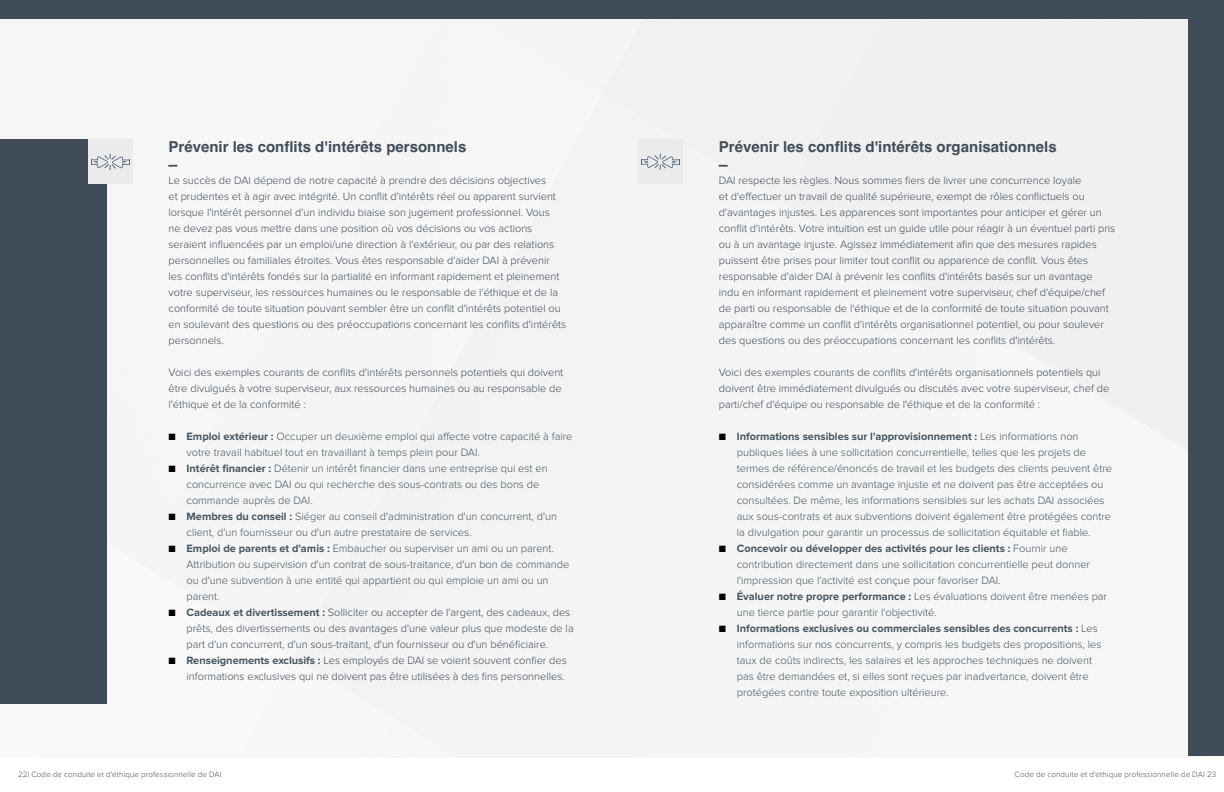
<style>
.page{position:relative;width:1224px;height:792px;background:#fff}
.page>*{position:absolute;margin:0;border:0;box-sizing:border-box;transform-origin:0 0}
.t1{font:700 15px "Helvetica";color:#404d59}
.t2{font:300 11px/16px "Proxima Nova";color:#404d59}
.t3{font:300 11px/16px "Proxima Nova";color:#455560}
.t4{font:700 9px "Arial";color:#404d59}
.t5{font:300 8px "Proxima Nova";letter-spacing:.015em;color:#455560}
.s1{color:#000}
.s2{font-weight:700}
.s3{font-weight:700;color:#455560}
</style>
<div class="page">
<div style="left:0;top:20px;width:1188px;height:738px;background:#f5f5f5"></div>
<div style="left:0;top:140px;width:107px;height:564px;background:#404d59"></div>
<div style="left:0;top:0;width:1224px;height:19px;background:#404d59"></div>
<div style="left:1188px;top:0;width:36px;height:756px;background:#404d59"></div>
<div style="left:638px;top:140px;width:45px;height:44px;background:#ebebeb"></div>
<svg style="left:641px;top:154px;width:39px;height:16px"></svg>
<div style="left:88px;top:140px;width:44px;height:44px;background:#ebebeb"></div>
<svg style="left:91px;top:154px;width:39px;height:16px"></svg>
<p class="t1" style="left:169px;top:137px;width:299px">Prévenir les conflits d'intérêts personnels</p>
<p class="t4" style="left:169px;top:158px;width:10px">▬</p>
<p class="t2" style="left:169px;top:172px;width:399px">Le succès de DAI dépend de notre capacité à prendre des décisions objectives<br>et prudentes et à agir avec intégrité. Un conflit d'intérêts réel ou apparent survient lorsque l'intérêt personnel d'un individu biaise son jugement professionnel. Vous<br>ne devez pas vous mettre dans une position où vos décisions ou vos actions seraient influencées par un emploi/une direction à l'extérieur, ou par des relations personnelles ou familiales étroites. Vous êtes responsable d'aider DAI à prévenir<br>les conflits d'intérêts fondés sur la partialité en informant rapidement et pleinement votre superviseur, les ressources humaines ou le responsable de l'éthique et de la conformité de toute situation pouvant sembler être un conflit d'intérêts potentiel ou en soulevant des questions ou des préoccupations concernant les conflits d'intérêts personnels.</p>
<p class="t2" style="left:169px;top:364px;width:396px">Voici des exemples courants de conflits d'intérêts personnels potentiels qui doivent être divulgués à votre superviseur, aux ressources humaines ou au responsable de l'éthique et de la conformité :</p>
<p class="t3" style="left:187px;top:428px;width:387px;text-indent:-18px"><span class="s1">■</span> <span class="s2">Emploi extérieur :</span> Occuper un deuxième emploi qui affecte votre capacité à faire votre travail habituel tout en travaillant à temps plein pour DAI.</p>
<p class="t3" style="left:187px;top:460px;width:363px;text-indent:-18px"><span class="s1">■</span> <span class="s2">Intérêt financier :</span> Détenir un intérêt financier dans une entreprise qui est en concurrence avec DAI ou qui recherche des sous-contrats ou des bons de commande auprès de DAI.</p>
<p class="t3" style="left:187px;top:508px;width:372px;text-indent:-18px"><span class="s1">■</span> <span class="s2">Membres du conseil :</span> Siéger au conseil d'administration d'un concurrent, d'un client, d'un fournisseur ou d'un autre prestataire de services.</p>
<p class="t3" style="left:187px;top:540px;width:384px;text-indent:-18px"><span class="s1">■</span> <span class="s2">Emploi de parents et d'amis :</span> Embaucher ou superviser un ami ou un parent.<br>Attribution ou supervision d'un contrat de sous-traitance, d'un bon de commande ou d'une subvention à une entité qui appartient ou qui emploie un ami ou un parent.</p>
<p class="t2" style="left:187px;top:604px;width:389px;text-indent:-18px"><span class="s1">■</span> <span class="s3">Cadeaux et divertissement :</span> Solliciter ou accepter de l'argent, des cadeaux, des prêts, des divertissements ou des avantages d'une valeur plus que modeste de la part d'un concurrent, d'un sous-traitant, d'un fournisseur ou d'un bénéficiaire.</p>
<p class="t2" style="left:169px;top:652px;width:400px;text-align:right"><span class="s1">■</span> <span class="s3">Renseignements exclusifs :</span> Les employés de DAI se voient souvent confier des informations exclusives qui ne doivent pas être utilisées à des fins personnelles.</p>
<p class="t1" style="left:719px;top:137px;width:339px">Prévenir les conflits d'intérêts organisationnels</p>
<p class="t4" style="left:719px;top:158px;width:10px">▬</p>
<p class="t2" style="left:719px;top:172px;width:398px">DAI respecte les règles. Nous sommes fiers de livrer une concurrence loyale<br>et d'effectuer un travail de qualité supérieure, exempt de rôles conflictuels ou d'avantages injustes. Les apparences sont importantes pour anticiper et gérer un conflit d'intérêts. Votre intuition est un guide utile pour réagir à un éventuel parti pris ou à un avantage injuste. Agissez immédiatement afin que des mesures rapides puissent être prises pour limiter tout conflit ou apparence de conflit. Vous êtes responsable d'aider DAI à prévenir les conflits d'intérêts basés sur un avantage indu en informant rapidement et pleinement votre superviseur, chef d'équipe/chef de parti ou responsable de l'éthique et de la conformité de toute situation pouvant apparaître comme un conflit d'intérêts organisationnel potentiel, ou pour soulever des questions ou des préoccupations concernant les conflits d'intérêts.</p>
<p class="t2" style="left:719px;top:364px;width:383px">Voici des exemples courants de conflits d'intérêts organisationnels potentiels qui</p>
<p class="t2" style="left:719px;top:380px;width:392px">doivent être immédiatement divulgués ou discutés avec votre superviseur, chef de</p>
<p class="t2" style="left:719px;top:396px;width:323px">parti/chef d'équipe ou responsable de l'éthique et de la conformité :</p>
<p class="t3" style="left:737px;top:428px;width:377px;text-indent:-18px"><span class="s1">■</span> <span class="s2">Informations sensibles sur l'approvisionnement :</span> Les informations non publiques liées à une sollicitation concurrentielle, telles que les projets de termes de référence/énoncés de travail et les budgets des clients peuvent être considérées comme un avantage injuste et ne doivent pas être acceptées ou consultées. De même, les informations sensibles sur les achats DAI associées aux sous-contrats et aux subventions doivent également être protégées contre la divulgation pour garantir un processus de sollicitation équitable et fiable.</p>
<p class="t3" style="left:737px;top:540px;width:355px;text-indent:-18px"><span class="s1">■</span> <span class="s2">Concevoir ou développer des activités pour les clients :</span> Fournir une contribution directement dans une sollicitation concurrentielle peut donner l'impression que l'activité est conçue pour favoriser DAI.</p>
<p class="t3" style="left:737px;top:588px;width:372px;text-indent:-18px"><span class="s1">■</span> <span class="s2">Évaluer notre propre performance :</span> Les évaluations doivent être menées par une tierce partie pour garantir l'objectivité.</p>
<p class="t3" style="left:737px;top:620px;width:366px;text-indent:-18px"><span class="s1">■</span> <span class="s2">Informations exclusives ou commerciales sensibles des concurrents :</span> Les informations sur nos concurrents, y compris les budgets des propositions, les taux de coûts indirects, les salaires et les approches techniques ne doivent pas être demandées et, si elles sont reçues par inadvertance, doivent être protégées contre toute exposition ultérieure.</p>
<p class="t5" style="left:18px;top:770px;width:205px">22| Code de conduite et d'éthique professionnelle de DAI</p>
<p class="t5" style="left:1015px;top:770px;width:203px">Code de conduite et d'éthique professionnelle de DAI 23</p>
</div>
